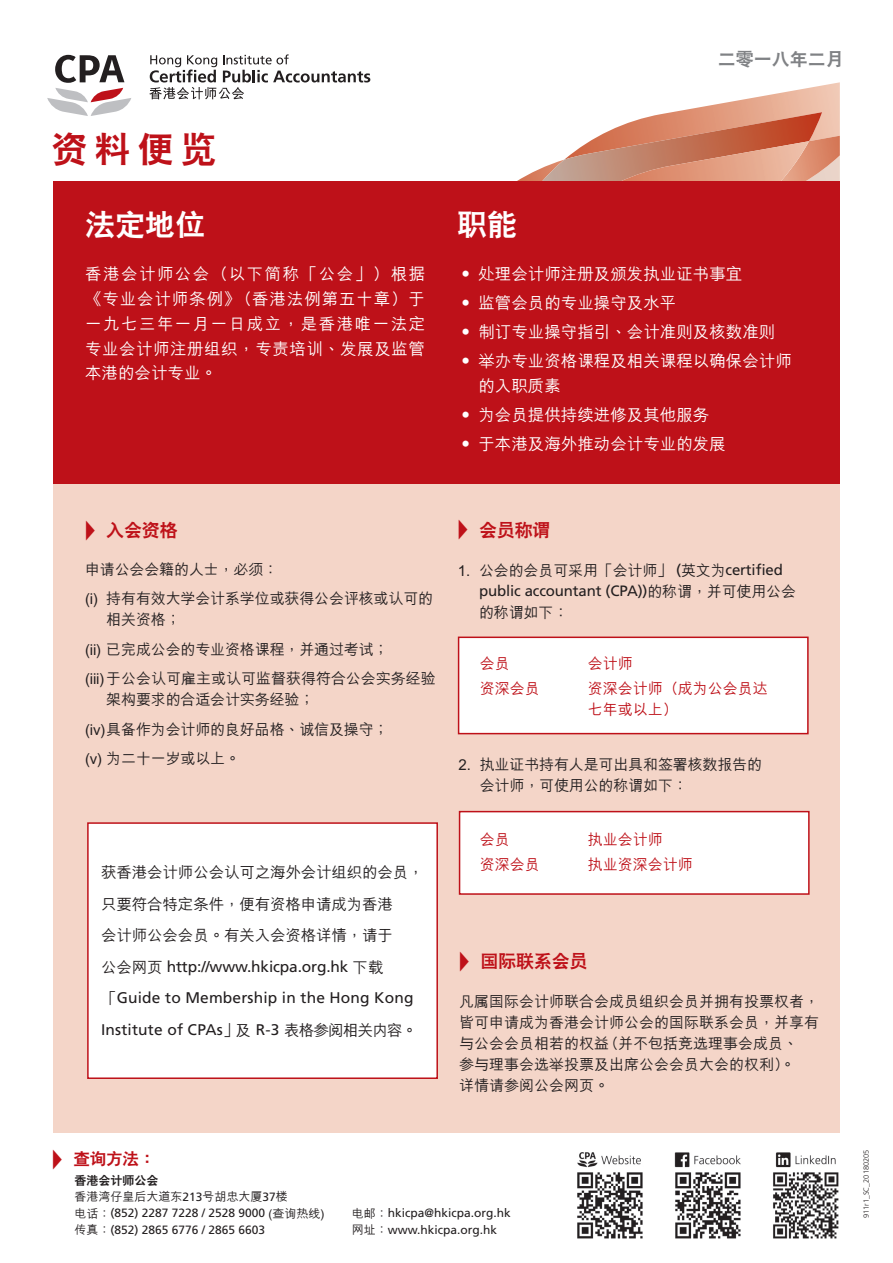
<style>
.page{position:relative;width:893px;height:1263px;background:#fff}
.page>*{position:absolute;margin:0;border:0;box-sizing:border-box;transform-origin:0 0}
.t1{font:800 36px "C Hei 2 GB5";color:#be1119}
.t2{font:800 30px "C Hei 2 GB5";color:#fff}
.t3{font:800 18px "C Hei 2 GB5";letter-spacing:-.01em;color:#be1119}
.t4{font:800 18px "C Hei 2 GB5";color:#808285}
.t5{font:500 16.5px/24.8px "M Hei GB5";color:#fff;text-align:justify}
.t6{font:800 16.5px "C Hei 2 GB5";color:#be1119}
.t7{font:15.45px/31.5px "Frutiger";letter-spacing:.01em;color:#231f20}
.t8{font:500 15.45px/31.5px "M Hei GB5";letter-spacing:-.01em;color:#231f20}
.t9{font:500 15px/29.5px "M Hei GB5";letter-spacing:-.01em;color:#231f20}
.t10{font:500 15px/21px "M Hei GB5";color:#be1119}
.t11{font:15px "Frutiger";letter-spacing:-.01em;color:#231f20}
.t12{font:12px "Frutiger";color:#231f20}
.t13{font:500 12px "M Hei GB5";color:#231f20}
.t14{font:800 12px "C Hei 2 GB5";color:#231f20}
.t15{font:300 7.5px "Frutiger";color:#231f20}
.s1{font-family:"M Hei GB5";font-weight:500}
.s2{font-family:"Frutiger";font-weight:400}
</style>
<div class="page">
<svg style="left:47px;top:55px;width:84px;height:61px"></svg>
<svg style="left:149px;top:54px;width:221px;height:45px"></svg>
<div style="left:53px;top:363px;width:787px;height:770px;background:#f4d5c8"></div>
<div style="left:87px;top:822px;width:351px;height:257px;background:#fff;border:2px solid #be1119"></div>
<svg style="left:517px;top:82px;width:323px;height:99px"></svg>
<div style="left:53px;top:181px;width:787px;height:302px;background:#be1119"></div>
<div style="left:458px;top:636px;width:351px;height:98px;background:#fff;border:2px solid #be1119"></div>
<div style="left:459px;top:811px;width:351px;height:84px;background:#fff;border:2px solid #be1119"></div>
<img style="left:577px;top:1152px;width:262px;height:87px">
<h1 class="t1" style="left:51px;top:131px;width:167px">資料便覽</h1>
<h2 class="t2" style="left:85px;top:209px;width:121px">法定地位</h2>
<p class="t5" style="left:85px;top:263px;width:342px">香港會計師公會（以下簡稱「公會」）根據《專業會計師條例》（香港法例第五十章）於一九七三年一月一日成立，是香港唯一法定專業會計師註冊組織，專責培訓、發展及監管本港的會計專業。</p>
<p class="t4" style="left:718px;top:50px;width:127px">二零一八年二月</p>
<h2 class="t2" style="left:457px;top:209px;width:61px">職能</h2>
<p class="t5" style="left:457px;top:263px;width:287px">• 處理會計師註冊及頒發執業證書事宜</p>
<p class="t5" style="left:457px;top:292px;width:221px">• 監管會員的專業操守及水平</p>
<p class="t5" style="left:457px;top:321px;width:320px">• 制訂專業操守指引、會計準則及核數準則</p>
<p class="t5" style="left:478px;top:350px;width:315px;text-indent:-21px">• 舉辦專業資格課程及相關課程以確保會計師的入職質素</p>
<p class="t5" style="left:457px;top:403px;width:254px">• 為會員提供持續進修及其他服務</p>
<p class="t5" style="left:457px;top:432px;width:270px">• 於本港及海外推動會計專業的發展</p>
<p class="t3" style="left:85px;top:521px;width:94px">◆ 入會資格</p>
<p class="t9" style="left:85px;top:555px;width:350px">申請公會會籍的人士，必須：<br>(i) 持有有效大學會計系學位或獲得公會評核或認可的</p>
<p class="t9" style="left:85px;top:606px;width:352px;text-indent:21px">相關資格；<br>(ii) 已完成公會的專業資格課程，並通過考試；<br>(iii)於公會認可僱主或認可監督獲得符合公會實務經驗</p>
<p class="t9" style="left:85px;top:686px;width:305px;text-indent:21px">架構要求的合適會計實務經驗；<br>(iv)具備作為會計師的良好品格、誠信及操守；(v) 為二十一歲或以上。</p>
<p class="t8" style="left:101px;top:857px;width:324px">獲香港會計師公會認可之海外會計組織的會員，只要符合特定條件，便有資格申請成為香港<br>會計師公會會員。有關入會資格詳情，請於</p>
<p class="t7" style="left:101px;top:951px;width:318px"><span class="s1">公會網頁</span> http://www.hkicpa.org.hk <span class="s1">下載「</span>Guide to Membership in the Hong Kong<br>Institute of CPAs<span class="s1">」及</span> R-3 <span class="s1">表格參閱相關內容。</span></p>
<p class="t6" style="left:52px;top:1150px;width:105px">◆ 查詢方法：</p>
<p class="t3" style="left:458px;top:520px;width:94px">◆ 會員稱謂</p>
<p class="t9" style="left:458px;top:556px;width:327px">1. 公會的會員可採用「會計師」 <span class="s2">(</span>英文為<span class="s2">certified</span></p>
<p class="t11" style="left:479px;top:582px;width:318px">public accountant (CPA))<span class="s1">的稱謂，並可使用公會</span></p>
<p class="t9" style="left:479px;top:598px;width:91px">的稱謂如下：</p>
<p class="t10" style="left:480px;top:653px;width:31px">會員</p>
<p class="t10" style="left:588px;top:653px;width:46px">會計師</p>
<p class="t10" style="left:480px;top:679px;width:61px">資深會員</p>
<p class="t10" style="left:588px;top:679px;width:181px">資深會計師（成為公會員達七年或以上）</p>
<p class="t9" style="left:480px;top:754px;width:284px;line-height:21px;text-indent:-21px">2. 執業證書持有人是可出具和簽署核數報告的會計師，可使用公的稱謂如下：</p>
<p class="t10" style="left:480px;top:829px;width:31px">會員</p>
<p class="t10" style="left:588px;top:829px;width:76px">執業會計師</p>
<p class="t10" style="left:480px;top:855px;width:61px">資深會員</p>
<p class="t10" style="left:588px;top:855px;width:106px">執業資深會計師</p>
<p class="t3" style="left:459px;top:952px;width:130px">◆ 國際聯繫會員</p>
<p class="t9" style="left:459px;top:992px;width:362px;line-height:21px">凡屬國際會計師聯合會成員組織會員並擁有投票權者，皆可申請成為香港會計師公會的國際聯繫會員，並享有與公會會員相若的權益（並不包括競選理事會成員、<br>參與理事會選舉投票及出席公會會員大會的權利）。<br>詳情請參閱公會網頁。</p>
<p class="t14" style="left:74px;top:1174px;width:85px">香港會計師公會</p>
<p class="t13" style="left:74px;top:1191px;width:215px">香港灣仔皇后大道東<span class="s2">213</span>號胡忠大廈<span class="s2">37</span>樓</p>
<p class="t12" style="left:74px;top:1206px;width:252px"><span class="s1">電話：</span>(852) 2287 7228 / 2528 9000 <span class="s1">(查詢熱線)</span></p>
<p class="t12" style="left:352px;top:1206px;width:160px"><span class="s1">電郵：</span>hkicpa@hkicpa.org.hk</p>
<p class="t12" style="left:74px;top:1222px;width:192px"><span class="s1">傳真：</span>(852) 2865 6776 / 2865 6603</p>
<p class="t12" style="left:352px;top:1222px;width:147px"><span class="s1">網址：</span>www.hkicpa.org.hk</p>
<p class="t15" style="left:862px;top:1218px;width:70px;rotate:-90deg">911r1_SC_20180205</p>
</div>
